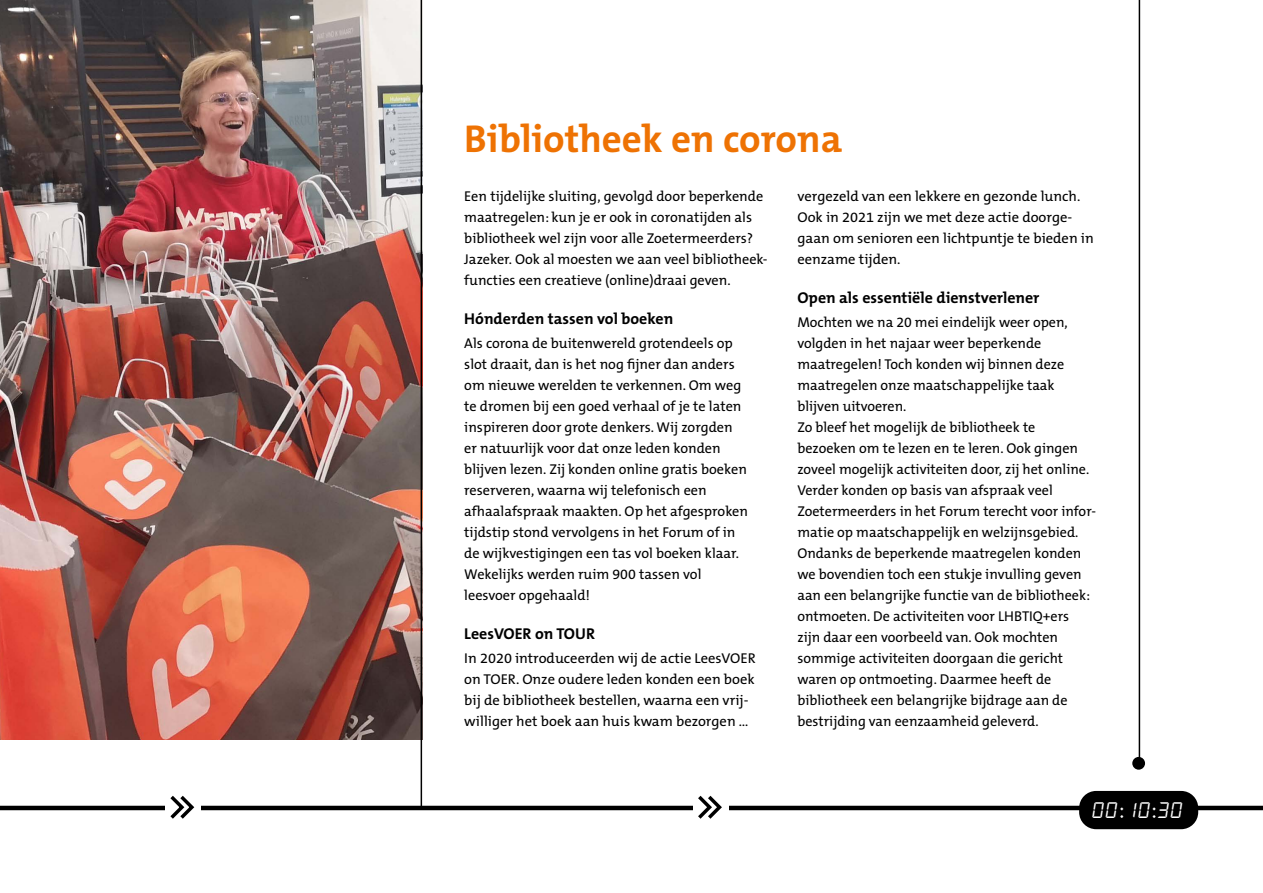
<style>
.page{position:relative;width:1263px;height:893px;background:#fff}
.page>*{position:absolute;margin:0;border:0;box-sizing:border-box;transform-origin:0 0}
.t1{font:700 39px "The Mix B7";color:#ee7203}
.t2{font:22.5px "alarmclock";color:#fff}
.t3{font:700 15.75px "The Mix B7";color:#000}
.t4{font:14.25px/21px "The Mix B5 Plain";color:#000}
</style>
<div class="page">
<hr style="left:0;top:806px;width:1263px;height:4px;background:#000">
<div style="left:1079px;top:791px;width:119px;height:38px;background:#000;border-radius:17px"></div>
<img style="left:0;top:0;width:421px;height:740px">
<hr style="left:1139px;top:0;width:1px;height:767px;background:#000">
<div style="left:1132px;top:757px;width:13px;height:13px;background:#000;border-radius:50%"></div>
<hr style="left:421px;top:0;width:1px;height:808px;background:#000">
<div style="left:165px;top:791px;width:36px;height:37px;background:#fff"></div>
<svg style="left:170px;top:795px;width:25px;height:24px"></svg>
<div style="left:693px;top:791px;width:35px;height:37px;background:#fff"></div>
<svg style="left:698px;top:795px;width:24px;height:24px"></svg>
<h1 class="t1" style="left:464px;top:118px;width:379px">Bibliotheek en corona</h1>
<p class="t4" style="left:464px;top:186px;width:305px">Een tijdelijke sluiting, gevolgd door beperkende maatregelen: kun je er ook in coronatijden als bibliotheek wel zijn voor alle Zoetermeerders?<br>Jazeker. Ook al moesten we aan veel bibliotheek&shy;functies een creatieve (online)draai geven.</p>
<p class="t3" style="left:464px;top:310px;width:210px">Hónderden tassen vol boeken</p>
<p class="t4" style="left:464px;top:333px;width:285px">Als corona de buitenwereld grotendeels op slot draait, dan is het nog fijner dan anders om nieuwe werelden te verkennen. Om weg te dromen bij een goed verhaal of je te laten inspireren door grote denkers. Wij zorgden er natuurlijk voor dat onze leden konden blijven lezen. Zij konden online gratis boeken reserveren, waarna wij telefonisch een afhaalafspraak maakten. Op het afgesproken tijdstip stond vervolgens in het Forum of in de wijkvestigingen een tas vol boeken klaar.<br>Wekelijks werden ruim 900 tassen vol leesvoer opgehaald!</p>
<p class="t3" style="left:464px;top:625px;width:132px">LeesVOER on TOUR</p>
<p class="t4" style="left:464px;top:648px;width:293px">In 2020 introduceerden wij de actie LeesVOER on TOER. Onze oudere leden konden een boek bij de bibliotheek bestellen, waarna een vrij&shy;williger het boek aan huis kwam bezorgen …</p>
<p class="t4" style="left:797px;top:186px;width:298px">vergezeld van een lekkere en gezonde lunch.<br>Ook in 2021 zijn we met deze actie doorge&shy;gaan om senioren een lichtpuntje te bieden in eenzame tijden.</p>
<p class="t3" style="left:797px;top:289px;width:244px">Open als essentiële dienstverlener</p>
<p class="t4" style="left:797px;top:312px;width:300px">Mochten we na 20 mei eindelijk weer open, volgden in het najaar weer beperkende maatregelen! Toch konden wij binnen deze maatregelen onze maatschappelijke taak blijven uitvoeren.<br>Zo bleef het mogelijk de bibliotheek te bezoeken om te lezen en te leren. Ook gingen zoveel mogelijk activiteiten door, zij het online.<br>Verder konden op basis van afspraak veel Zoetermeerders in het Forum terecht voor infor&shy;matie op maatschappelijk en welzijnsgebied.<br>Ondanks de beperkende maatregelen konden we bovendien toch een stukje invulling geven aan een belangrijke functie van de bibliotheek: ontmoeten. De activiteiten voor LHBTIQ+ers<br>zijn daar een voorbeeld van. Ook mochten sommige activiteiten doorgaan die gericht waren op ontmoeting. Daarmee heeft de bibliotheek een belangrijke bijdrage aan de bestrijding van eenzaamheid geleverd.</p>
<h2 class="t2" style="left:1092px;top:799px;width:93px">00:10:30</h2>
</div>
